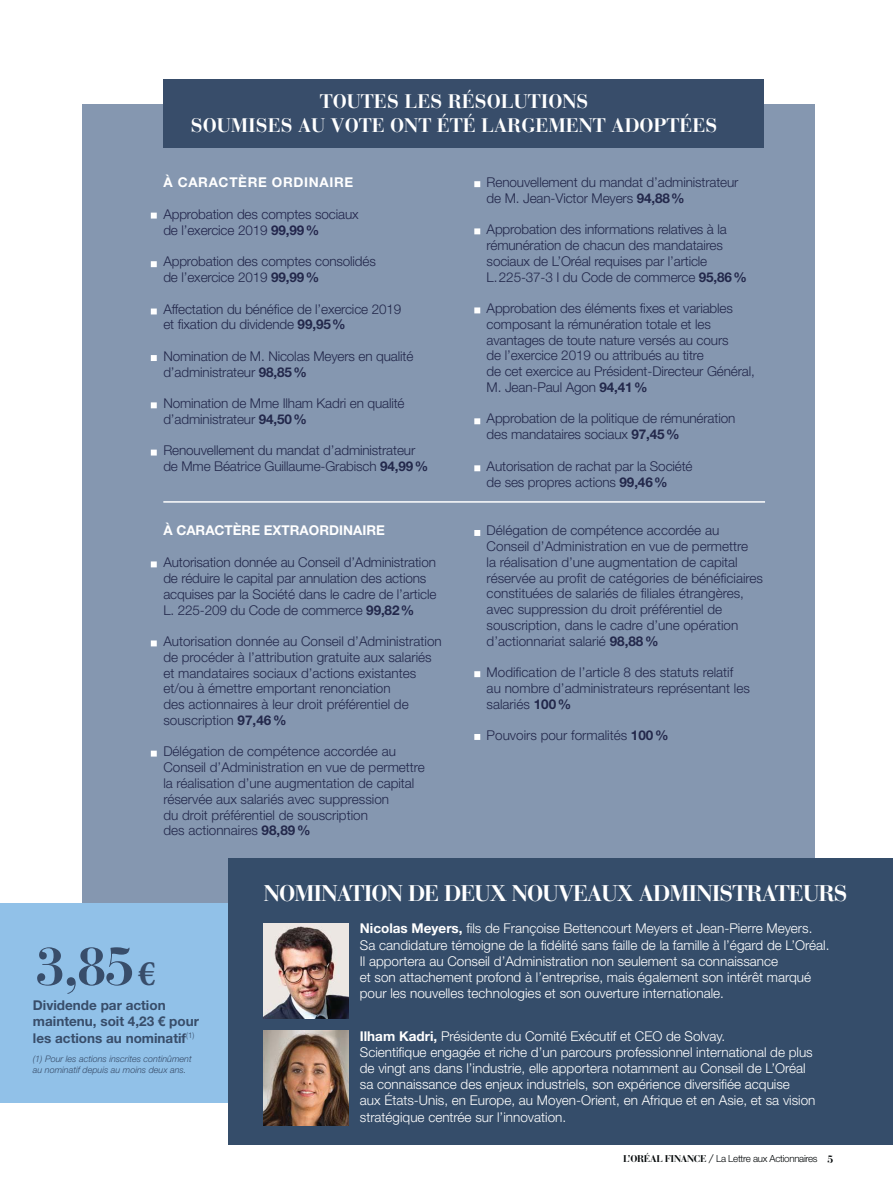
<style>
.page{position:relative;width:893px;height:1191px;background:#fff}
.page>*{position:absolute;margin:0;border:0;box-sizing:border-box;transform-origin:0 0}
.custom{font:700 53.25px "Bauer Bodoni";color:#384d6a}
.t1{font:700 22.5px "Bauer Bodoni";letter-spacing:-.04em;color:#fff}
.t2{font:700 19.5px/24px "Bauer Bodoni";color:#fff;text-align:center}
.t3{font:300 13.5px/15.8px "Helvetica Neue LT Std";letter-spacing:-.01em;color:#23284b}
.t4{font:300 13.5px/16.2px "Helvetica Neue LT Std";color:#fff}
.t5{font:700 13.5px/16.2px "Helvetica Neue LT Std";color:#384d6a}
.t6{font:300 13.5px/15.8px "Helvetica Neue LT Std";letter-spacing:-.01em;color:#23264c}
.t7{font:700 13.5px "Helvetica Neue LT Std";color:#fff}
.t8{font:700 13.5px "Helvetica Neue LT Std";letter-spacing:.05em;color:#fff}
.t9{font:300 9.75px "Helvetica Neue LT Std";letter-spacing:-.03em;color:#040809}
.t10{font:italic 300 9px/10.8px "Helvetica Neue LT Std";color:#384d6a}
.sup{font:300 7.8px "Helvetica Neue LT Std";color:#384d6a}
.s1{font-weight:700}
.s2{font-family:"Minion Pro";font-size:36px}
.s3{font-family:"Bauer Bodoni";font-weight:700}
.s4{font-family:"Gotham Rounded";font-weight:400}
.s5{font-family:"Bauer Bodoni";font-weight:700;font-size:10.5px}
</style>
<div class="page">
<div style="left:83px;top:104px;width:732px;height:813px;background:#8597b0"></div>
<svg style="left:151px;top:213px;width:6px;height:5px"></svg>
<svg style="left:474px;top:181px;width:6px;height:6px"></svg>
<svg style="left:151px;top:261px;width:6px;height:6px"></svg>
<svg style="left:474px;top:228px;width:6px;height:6px"></svg>
<svg style="left:151px;top:308px;width:6px;height:6px"></svg>
<svg style="left:474px;top:307px;width:6px;height:6px"></svg>
<svg style="left:474px;top:418px;width:6px;height:6px"></svg>
<svg style="left:474px;top:465px;width:6px;height:6px"></svg>
<svg style="left:151px;top:355px;width:6px;height:6px"></svg>
<svg style="left:151px;top:402px;width:6px;height:6px"></svg>
<svg style="left:151px;top:449px;width:6px;height:6px"></svg>
<div style="left:0;top:903px;width:231px;height:199px;background:#91c1e8"></div>
<div style="left:163px;top:80px;width:600px;height:68px;background:#384d6a"></div>
<svg style="left:151px;top:561px;width:6px;height:6px"></svg>
<svg style="left:151px;top:640px;width:6px;height:6px"></svg>
<svg style="left:151px;top:750px;width:6px;height:6px"></svg>
<svg style="left:474px;top:671px;width:6px;height:6px"></svg>
<svg style="left:474px;top:734px;width:6px;height:6px"></svg>
<svg style="left:474px;top:530px;width:6px;height:6px"></svg>
<div style="left:228px;top:858px;width:665px;height:286px;background:#354d6a"></div>
<img style="left:264px;top:1031px;width:84px;height:94px">
<img style="left:264px;top:923px;width:84px;height:95px">
<hr style="left:163px;top:501px;width:602px;height:1px;background:#fff">
<h3 class="t2" style="left:191px;top:92px;width:528px">TOUTES LES RÉSOLUTIONS<br>SOUMISES AU VOTE ONT ÉTÉ LARGEMENT ADOPTÉES</h3>
<h4 class="t8" style="left:163px;top:178px;width:191px">À CARACTÈRE ORDINAIRE</h4>
<p class="t6" style="left:163px;top:208px;width:197px">Approbation des comptes sociaux de l’exercice 2019 <span class="s1">99,99 %</span></p>
<p class="t3" style="left:163px;top:255px;width:214px">Approbation des comptes consolidés de l’exercice 2019 <span class="s1">99,99 %</span></p>
<p class="t3" style="left:163px;top:303px;width:239px">Affectation du bénéfice de l’exercice 2019 et fixation du dividende <span class="s1">99,95 %</span></p>
<p class="t3" style="left:163px;top:350px;width:252px">Nomination de M. Nicolas Meyers en qualité d’administrateur <span class="s1">98,85 %</span></p>
<p class="t3" style="left:163px;top:397px;width:243px">Nomination de Mme Ilham Kadri en qualité d’administrateur <span class="s1">94,50 %</span></p>
<p class="t3" style="left:163px;top:444px;width:266px">Renouvellement du mandat d’administrateur de Mme Béatrice Guillaume-Grabisch <span class="s1">94,99 %</span></p>
<h4 class="t7" style="left:163px;top:526px;width:223px">À CARACTÈRE EXTRAORDINAIRE</h4>
<p class="t3" style="left:163px;top:556px;width:274px">Autorisation donnée au Conseil d’Administration de réduire le capital par annulation des actions acquises par la Société dans le cadre de l’article L. 225-209 du Code de commerce <span class="s1">99,82 %</span></p>
<p class="t3" style="left:163px;top:635px;width:280px">Autorisation donnée au Conseil d’Administration de procéder à l’attribution gratuite aux salariés et mandataires sociaux d’actions existantes et/ou à émettre emportant renonciation<br>des actionnaires à leur droit préférentiel de souscription <span class="s1">97,46 %</span></p>
<p class="t3" style="left:163px;top:745px;width:263px">Délégation de compétence accordée au Conseil d’Administration en vue de permettre la réalisation d’une augmentation de capital réservée aux salariés avec suppression<br>du droit préférentiel de souscription<br>des actionnaires <span class="s1">98,89 %</span></p>
<p class="t3" style="left:487px;top:176px;width:253px">Renouvellement du mandat d’administrateur de M. Jean-Victor Meyers <span class="s1">94,88 %</span></p>
<p class="t3" style="left:487px;top:223px;width:262px">Approbation des informations relatives à la rémunération de chacun des mandataires sociaux de L’Oréal requises par l’article<br>L. 225-37-3 I du Code de commerce <span class="s1">95,86 %</span></p>
<p class="t3" style="left:487px;top:302px;width:270px">Approbation des éléments fixes et variables composant la rémunération totale et les avantages de toute nature versés au cours<br>de l’exercice 2019 ou attribués au titre<br>de cet exercice au Président-Directeur Général, M. Jean-Paul Agon <span class="s1">94,41 %</span></p>
<p class="t3" style="left:487px;top:412px;width:250px">Approbation de la politique de rémunération des mandataires sociaux <span class="s1">97,45 %</span></p>
<p class="t3" style="left:487px;top:460px;width:207px">Autorisation de rachat par la Société de ses propres actions <span class="s1">99,46 %</span></p>
<p class="t3" style="left:487px;top:524px;width:278px">Délégation de compétence accordée au Conseil d’Administration en vue de permettre<br>la réalisation d’une augmentation de capital réservée au profit de catégories de bénéficiaires constituées de salariés de filiales étrangères, avec suppression du droit préférentiel de souscription, dans le cadre d’une opération d’actionnariat salarié <span class="s1">98,88 %</span></p>
<p class="t3" style="left:487px;top:666px;width:265px">Modification de l’article 8 des statuts relatif au nombre d’administrateurs représentant les salariés <span class="s1">100 %</span></p>
<p class="t3" style="left:487px;top:729px;width:183px">Pouvoirs pour formalités <span class="s1">100 %</span></p>
<p class="custom" style="left:36px;top:947px;width:122px">3,85 <span class="s2">€</span></p>
<p class="t5" style="left:33px;top:999px;width:168px">Dividende par action maintenu, soit 4,23 € pour les actions au nominatif</p>
<p class="sup" style="left:186px;top:1032px;width:10px">(1)</p>
<p class="t10" style="left:33px;top:1055px;width:160px">(1) Pour les actions inscrites continûment au nominatif depuis au moins deux ans.</p>
<h3 class="t1" style="left:264px;top:884px;width:585px">NOMINATION DE DEUX NOUVEAUX ADMINISTRATEURS</h3>
<p class="t4" style="left:360px;top:922px;width:471px"><span class="s1">Nicolas Meyers,</span> fils de Françoise Bettencourt Meyers et Jean-Pierre Meyers.<br>Sa candidature témoigne de la fidélité sans faille de la famille à l’égard de L’Oréal.<br>Il apportera au Conseil d’Administration non seulement sa connaissance<br>et son attachement profond à l’entreprise, mais également son intérêt marqué pour les nouvelles technologies et son ouverture internationale.</p>
<p class="t4" style="left:360px;top:1029px;width:457px"><span class="s1">Ilham Kadri,</span> Présidente du Comité Exécutif et CEO de Solvay.<br>Scientifique engagée et riche d’un parcours professionnel international de plus de vingt ans dans l’industrie, elle apportera notamment au Conseil de L’Oréal sa connaissance des enjeux industriels, son expérience diversifiée acquise<br>aux États-Unis, en Europe, au Moyen-Orient, en Afrique et en Asie, et sa vision stratégique centrée sur l’innovation.</p>
<p class="t9" style="left:623px;top:1155px;width:212px"><span class="s3">L’ORÉAL FINANCE</span> <span class="s4">/</span> La Lettre aux Actionnaires <span class="s5">5</span></p>
</div>
